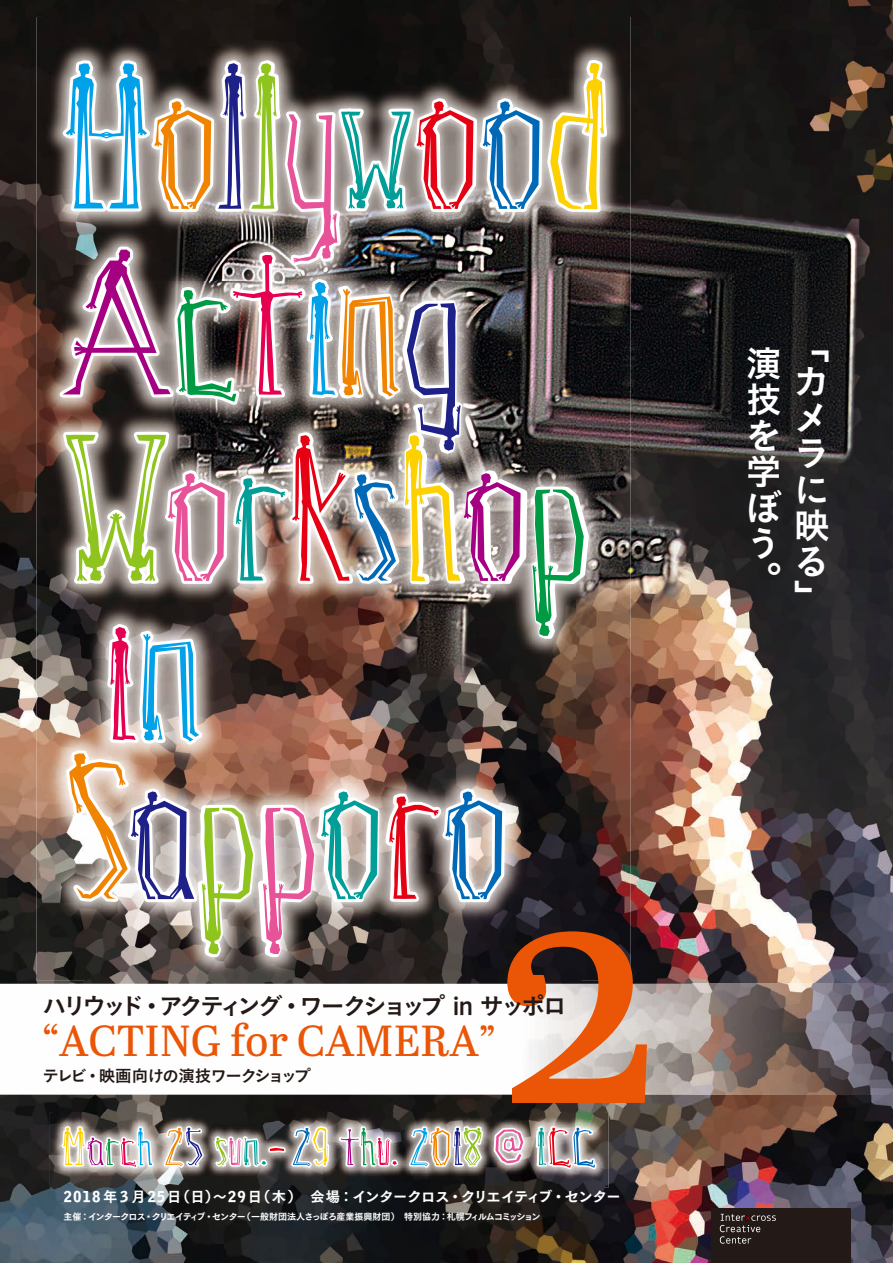
<style>
.page{position:relative;width:893px;height:1263px;background:#fff}
.page>*{position:absolute;margin:0;border:0;box-sizing:border-box;transform-origin:0 0}
.t1{font:313.05px "Abril Text";color:#ea5506}
.t2{font:206.7px/186px "Bad Cabbage ICG Primal";letter-spacing:-.02em;color:#00a1e9}
.t3{font:206.7px/159.1px "Bad Cabbage ICG Primal";letter-spacing:-.015em;color:#e50050}
.t4{font:52.95px "Bad Cabbage ICG Primal";letter-spacing:-.01em;color:#e50050}
.t5{font:43.35px "Abril Text";color:#ea5506}
.t6{font:36px/36px "Koburina Go Std N W6 90 pv RKSJ V";color:#fff}
.t7{font:24px "Koburina Go Std N W6 90 pv RKSJ H";letter-spacing:-.165em;color:#231916}
.t8{font:16.5px "Koburina Go Std N W6 90 pv RKSJ H";letter-spacing:-.095em;color:#231916}
.t9{font:14.25px "Tsuku Go Pro E 90 pv RKSJ H";letter-spacing:-.035em;color:#fff}
.t10{font:9px "Tsuku Go Pro E 90 pv RKSJ H";letter-spacing:-.07em;color:#fff}
.s1{color:#f08300}
.s2{color:#1e2188}
.s3{color:#8fc41f}
.s4{color:#e85298}
.s5{color:#009e97}
.s6{color:#e60013}
.s7{color:#0069b7}
.s8{color:#fdd000}
.s9{color:#a50082}
.s10{color:#094}
.s11{color:#e50050}
.s12{color:#00a1e9}
.s13{font-family:"Bell Gtc JAGDA";font-weight:900}
</style>
<div class="page">
<img style="left:0;top:0;width:893px;height:1263px">
<div style="left:711px;top:1208px;width:139px;height:55px;background:#231916"></div>
<svg style="left:720px;top:1214px;width:56px;height:30px"></svg>
<img style="left:0;top:984px;width:893px;height:110px">
<h2 class="t2" style="left:61px;top:57px;width:553px">H<span class="s1">o</span><span class="s2">l</span><span class="s3">l</span><span class="s4">y</span><span class="s5">w</span><span class="s6">o</span><span class="s7">o</span><span class="s8">d<br></span><span class="s9">A</span><span class="s10">c</span><span class="s11">t</span>i<span class="s1">n</span><span class="s2">g<br></span><span class="s3">W</span><span class="s4">o</span><span class="s5">r</span><span class="s6">k</span><span class="s7">s</span><span class="s8">h</span><span class="s9">o</span><span class="s10">p</span></h2>
<h2 class="t3" style="left:61px;top:602px;width:451px">i<span class="s12">n<br></span><span class="s1">S</span><span class="s2">a</span><span class="s3">p</span><span class="s4">p</span><span class="s5">o</span><span class="s6">r</span><span class="s7">o</span></h2>
<h1 class="t1" style="left:495px;top:766px;width:170px">2</h1>
<h3 class="t7" style="left:43px;top:988px;width:526px">ハリウッド・アクティング・ワークショップ in サッポロ</h3>
<h3 class="t5" style="left:41px;top:1010px;width:456px">“ACTING for CAMERA”</h3>
<h3 class="t8" style="left:43px;top:1062px;width:270px">テレビ・映画向けの演技ワークショップ</h3>
<h3 class="t4" style="left:61px;top:1121px;width:536px"><span class="s8">M</span><span class="s9">a</span><span class="s10">r</span>c<span class="s12">h</span> <span class="s1">2</span><span class="s2">5</span> <span class="s3">s</span><span class="s4">u</span><span class="s5">n.</span><span class="s6">-</span><span class="s7">2</span><span class="s8">9</span> <span class="s9">t</span><span class="s10">h</span>u. <span class="s12">2</span><span class="s1">0</span><span class="s2">1</span><span class="s3">8</span> <span class="s4">@</span> <span class="s5">I</span><span class="s6">C</span><span class="s7">C</span></h3>
<h3 class="t9" style="left:64px;top:1184px;width:559px"><span class="s13">2018</span> 年 <span class="s13">3</span> 月<span class="s13">25</span>日（日）～<span class="s13">29</span>日（木）　会場：インタークロス・クリエイティブ・センター</h3>
<p class="t10" style="left:64px;top:1208px;width:478px">主催：インタークロス・クリエイティブ・センター（一般財団法人さっぽろ産業振興財団）　特別協力：札幌フィルムコミッション</p>
<h3 class="t6" style="left:746px;top:346px;width:37px">演技を学ぼう。</h3>
<h3 class="t6" style="left:794px;top:328px;width:36px">「カメラに映る」</h3>
</div>
